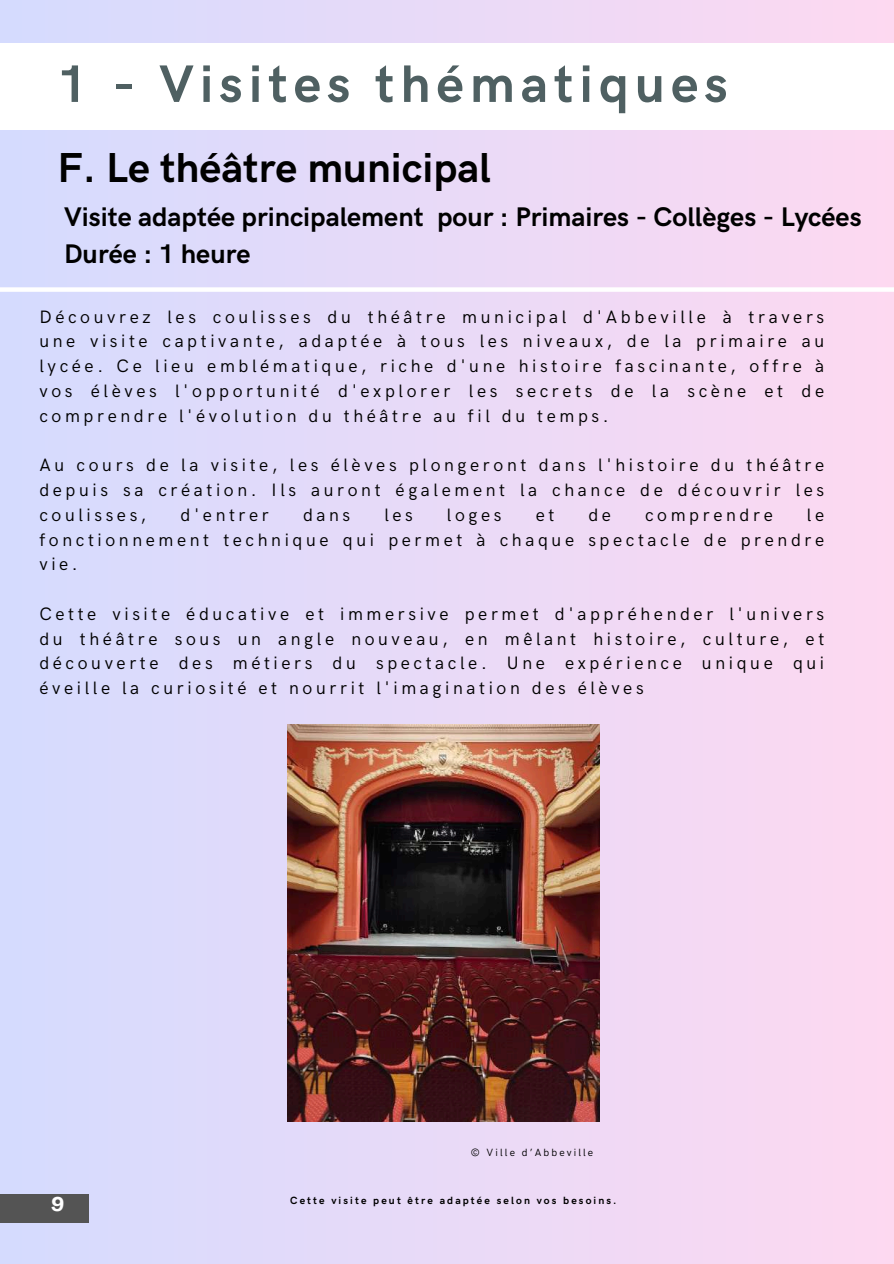
<style>
.page{position:relative;width:894px;height:1264px;background:#fff}
.page>*{position:absolute;margin:0;border:0;box-sizing:border-box;transform-origin:0 0}
.t1{font:700 52.8px "HK Grotesk";letter-spacing:.11em;color:#4f6062}
.t2{font:700 42px "HK Grotesk";color:#000}
.t3{font:700 27px/37.2px "HK Grotesk";color:#000}
.t4{font:700 19.5px "Agrandir";color:#fff}
.t5{font:18px/24.8px "HK Grotesk";letter-spacing:.2em;color:#000;text-align:justify}
.t6{font:700 10.5px "HK Grotesk";letter-spacing:.2em;color:#000}
.t7{font:10.5px "HK Grotesk";letter-spacing:.2em;color:#000}
</style>
<div class="page">
<div style="left:0;top:0;width:893px;height:1263px;background:linear-gradient(to right,#d4dbfe,#fdd9f0)"></div>
<div style="left:0;top:43px;width:893px;height:87px;background:#fff"></div>
<div style="left:0;top:1193px;width:89px;height:29px;background:#545454"></div>
<div style="left:0;top:287px;width:893px;height:5px;background:#fff"></div>
<img style="left:287px;top:725px;width:312px;height:396px">
<h1 class="t1" style="left:57px;top:54px;width:672px">1 - Visites thématiques</h1>
<h2 class="t2" style="left:58px;top:144px;width:435px">F. Le théâtre municipal</h2>
<h3 class="t3" style="left:64px;top:199px;width:798px">Visite adaptée principalement pour : Primaires - Collèges - Lycées<br>Durée : 1 heure</h3>
<p class="t5" style="left:39px;top:305px;width:786px">Découvrez les coulisses du théâtre municipal d'Abbeville à travers une visite captivante, adaptée à tous les niveaux, de la primaire au lycée. Ce lieu emblématique, riche d'une histoire fascinante, offre à vos élèves l'opportunité d'explorer les secrets de la scène et de comprendre l'évolution du théâtre au fil du temps.</p>
<p class="t5" style="left:39px;top:453px;width:786px">Au cours de la visite, les élèves plongeront dans l'histoire du théâtre depuis sa création. Ils auront également la chance de découvrir les coulisses,</p>
<p class="t5" style="left:180px;top:503px;width:90px">d'entrer</p>
<p class="t5" style="left:303px;top:503px;width:49px">dans</p>
<p class="t5" style="left:384px;top:503px;width:30px">les</p>
<p class="t5" style="left:447px;top:503px;width:56px">loges</p>
<p class="t5" style="left:535px;top:503px;width:20px">et</p>
<p class="t5" style="left:588px;top:503px;width:24px">de</p>
<p class="t5" style="left:645px;top:503px;width:129px">comprendre</p>
<p class="t5" style="left:39px;top:503px;width:786px;text-indent:767px">le fonctionnement technique qui permet à chaque spectacle de prendre vie.</p>
<p class="t5" style="left:39px;top:602px;width:786px">Cette visite éducative et immersive permet d'appréhender l'univers du théâtre sous un angle nouveau, en mêlant histoire, culture, et découverte des métiers du spectacle. Une expérience unique qui éveille la curiosité et nourrit l'imagination des élèves</p>
<p class="t4" style="left:51px;top:1196px;width:15px">9</p>
<p class="t7" style="left:470px;top:1146px;width:124px">© Ville d’Abbeville</p>
<p class="t6" style="left:290px;top:1194px;width:328px">Cette visite peut être adaptée selon vos besoins.</p>
</div>
